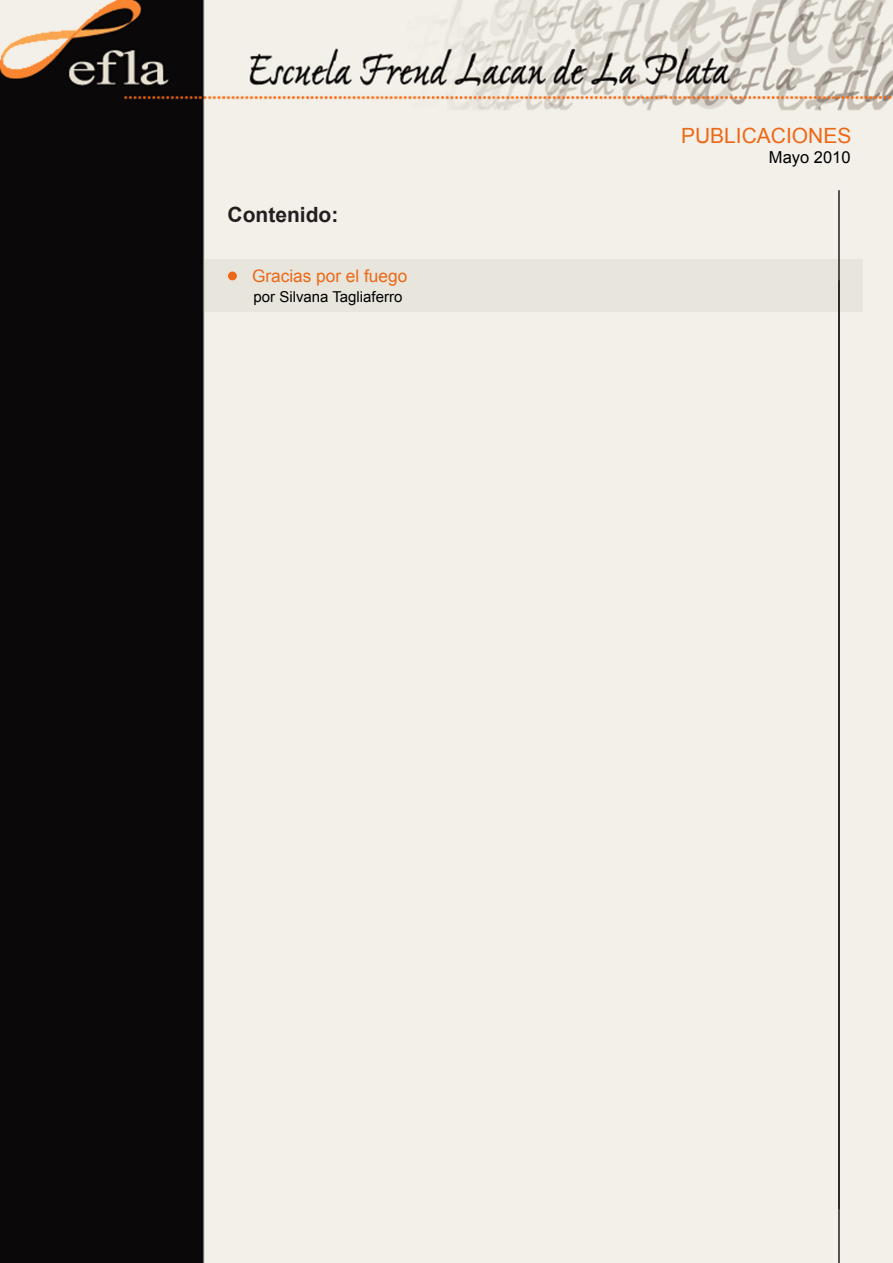
<style>
.page{position:relative;width:893px;height:1263px;background:#fff}
.page>*{position:absolute;margin:0;border:0;box-sizing:border-box;transform-origin:0 0}
.t1{font:21px "Arial";color:#ec6816}
.t2{font:700 21px "Arial";color:#231f20}
.t3{font:17.25px "Arial";color:#ec6816}
.t4{font:16.5px "Arial";color:#000}
.t5{font:15px "Arial";color:#000}
</style>
<div class="page">
<img style="left:0;top:0;width:893px;height:1263px">
<div style="left:206px;top:260px;width:657px;height:52px;background:#e8e5dc"></div>
<div style="left:228px;top:272px;width:9px;height:8px;background:#ec6816;border-radius:50%"></div>
<hr style="left:838px;top:190px;width:2px;height:1019px;background:#231f20">
<hr style="left:838px;top:280px;width:2px;height:983px;background:#231f20">
<p class="t2" style="left:228px;top:201px;width:112px">Contenido:</p>
<p class="t3" style="left:252px;top:265px;width:157px">Gracias por el fuego</p>
<p class="t5" style="left:254px;top:287px;width:150px">por Silvana Tagliaferro</p>
<p class="t1" style="left:681px;top:122px;width:172px">PUBLICACIONES</p>
<p class="t4" style="left:769px;top:146px;width:83px">Mayo 2010</p>
</div>
